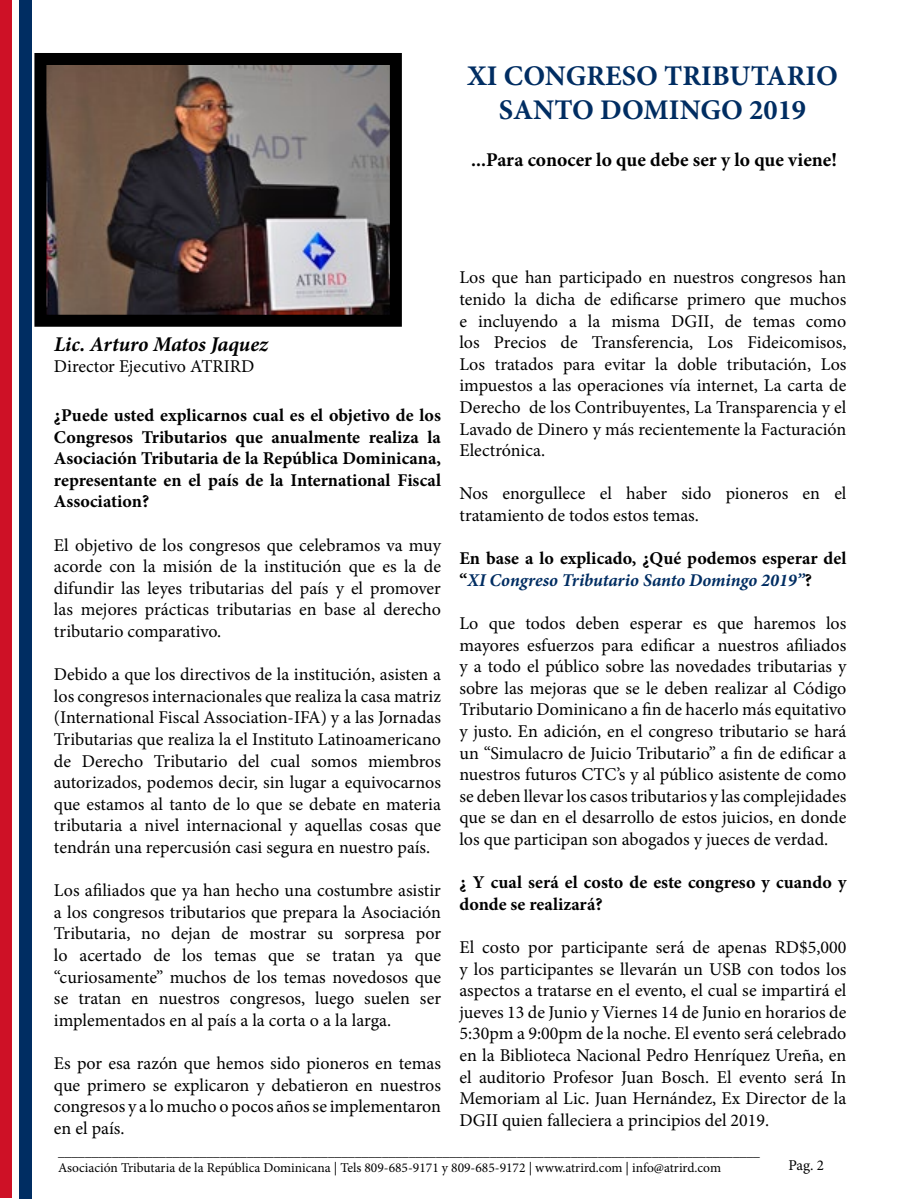
<style>
.page{position:relative;width:900px;height:1200px;background:#fff}
.page>*{position:absolute;margin:0;border:0;box-sizing:border-box;transform-origin:0 0}
.t1{font:700 28.5px/34.2px "Minion Pro";color:#002d62;text-align:center}
.t2{font:italic 700 21px "Minion Pro";letter-spacing:-.005em;color:#000}
.t3{font:700 19.5px "Minion Pro";letter-spacing:.005em;color:#000}
.t4{font:18px/21.6px "Minion Pro";color:#000;text-align:justify}
.t5{font:700 18px/21.6px "Minion Pro";color:#000}
.t6{font:15px "Minion Pro";color:#000}
.t7{font:13.5px/16.2px "Minion Pro";color:#000}
.s1{font-style:italic;color:#002d62}
</style>
<div class="page">
<div style="left:0;top:0;width:12px;height:1198px;background:#ce1126"></div>
<div style="left:19px;top:0;width:12px;height:1198px;background:#002d62"></div>
<img style="left:47px;top:66px;width:342px;height:248px">
<div style="left:34px;top:53px;width:368px;height:274px;border:12px solid #000"></div>
<h1 class="t1" style="left:467px;top:58px;width:372px">XI CONGRESO TRIBUTARIO<br>SANTO DOMINGO 2019</h1>
<p class="t3" style="left:471px;top:146px;width:367px">...Para conocer lo que debe ser y lo que viene!</p>
<p class="t2" style="left:54px;top:330px;width:215px">Lic. Arturo Matos Jaquez</p>
<p class="t4" style="left:54px;top:356px;width:202px">Director Ejecutivo ATRIRD</p>
<p class="t5" style="left:54px;top:404px;width:389px;text-align:justify">¿Puede usted explicarnos cual es el objetivo de los Congresos Tributarios que anualmente realiza la Asociación Tributaria de la República Dominicana, representante en el país de la International Fiscal Association?</p>
<p class="t4" style="left:54px;top:534px;width:389px">El objetivo de los congresos que celebramos va muy acorde con la misión de la institución que es la de difundir las leyes tributarias del país y el promover las mejores prácticas tributarias en base al derecho tributario comparativo.</p>
<p class="t4" style="left:54px;top:664px;width:389px">Debido a que los directivos de la institución, asisten a los congresos internacionales que realiza la casa matriz (International Fiscal Association-IFA) y a las Jornadas Tributarias que realiza la el Instituto Latinoamericano de Derecho Tributario del cual somos miembros autorizados, podemos decir, sin lugar a equivocarnos que estamos al tanto de lo que se debate en materia tributaria a nivel internacional y aquellas cosas que tendrán una repercusión casi segura en nuestro país.</p>
<p class="t4" style="left:54px;top:880px;width:389px">Los afiliados que ya han hecho una costumbre asistir a los congresos tributarios que prepara la Asociación Tributaria, no dejan de mostrar su sorpresa por lo acertado de los temas que se tratan ya que “curiosamente” muchos de los temas novedosos que se tratan en nuestros congresos, luego suelen ser implementados en al país a la corta o a la larga.</p>
<p class="t4" style="left:54px;top:1053px;width:389px">Es por esa razón que hemos sido pioneros en temas que primero se explicaron y debatieron en nuestros congresos y a lo mucho o pocos años se implementaron en el país.</p>
<p class="t4" style="left:459px;top:267px;width:389px">Los que han participado en nuestros congresos han tenido la dicha de edificarse primero que muchos e incluyendo a la misma DGII, de temas como los Precios de Transferencia, Los Fideicomisos, Los tratados para evitar la doble tributación, Los impuestos a las operaciones vía internet, La carta de Derecho de los Contribuyentes, La Transparencia y el Lavado de Dinero y más recientemente la Facturación Electrónica.</p>
<p class="t4" style="left:459px;top:483px;width:389px">Nos enorgullece el haber sido pioneros en el tratamiento de todos estos temas.</p>
<p class="t5" style="left:459px;top:547px;width:388px">En base a lo explicado, ¿Qué podemos esperar del “<span class="s1">XI Congreso Tributario Santo Domingo 2019”</span>?</p>
<p class="t4" style="left:459px;top:613px;width:389px">Lo que todos deben esperar es que haremos los mayores esfuerzos para edificar a nuestros afiliados y a todo el público sobre las novedades tributarias y sobre las mejoras que se le deben realizar al Código Tributario Dominicano a fin de hacerlo más equitativo y justo. En adición, en el congreso tributario se hará un “Simulacro de Juicio Tributario” a fin de edificar a nuestros futuros CTC’s y al público asistente de como se deben llevar los casos tributarios y las complejidades que se dan en el desarrollo de estos juicios, en donde los que participan son abogados y jueces de verdad.</p>
<p class="t5" style="left:459px;top:871px;width:388px">¿ Y cual será el costo de este congreso y cuando y donde se realizará?</p>
<p class="t4" style="left:459px;top:937px;width:389px">El costo por participante será de apenas RD$5,000 y los participantes se llevarán un USB con todos los aspectos a tratarse en el evento, el cual se impartirá el jueves 13 de Junio y Viernes 14 de Junio en horarios de 5:30pm a 9:00pm de la noche. El evento será celebrado en la Biblioteca Nacional Pedro Henríquez Ureña, en el auditorio Profesor Juan Bosch. El evento será In Memoriam al Lic. Juan Hernández, Ex Director de la DGII quien falleciera a principios del 2019.</p>
<p class="t7" style="left:58px;top:1143px;width:704px">________________________________________________________________________________________________________<br>Asociación Tributaria de la República Dominicana | Tels 809-685-9171 y 809-685-9172 | www.atrird.com | info@atrird.com</p>
<p class="t6" style="left:788px;top:1156px;width:37px">Pag. 2</p>
</div>
